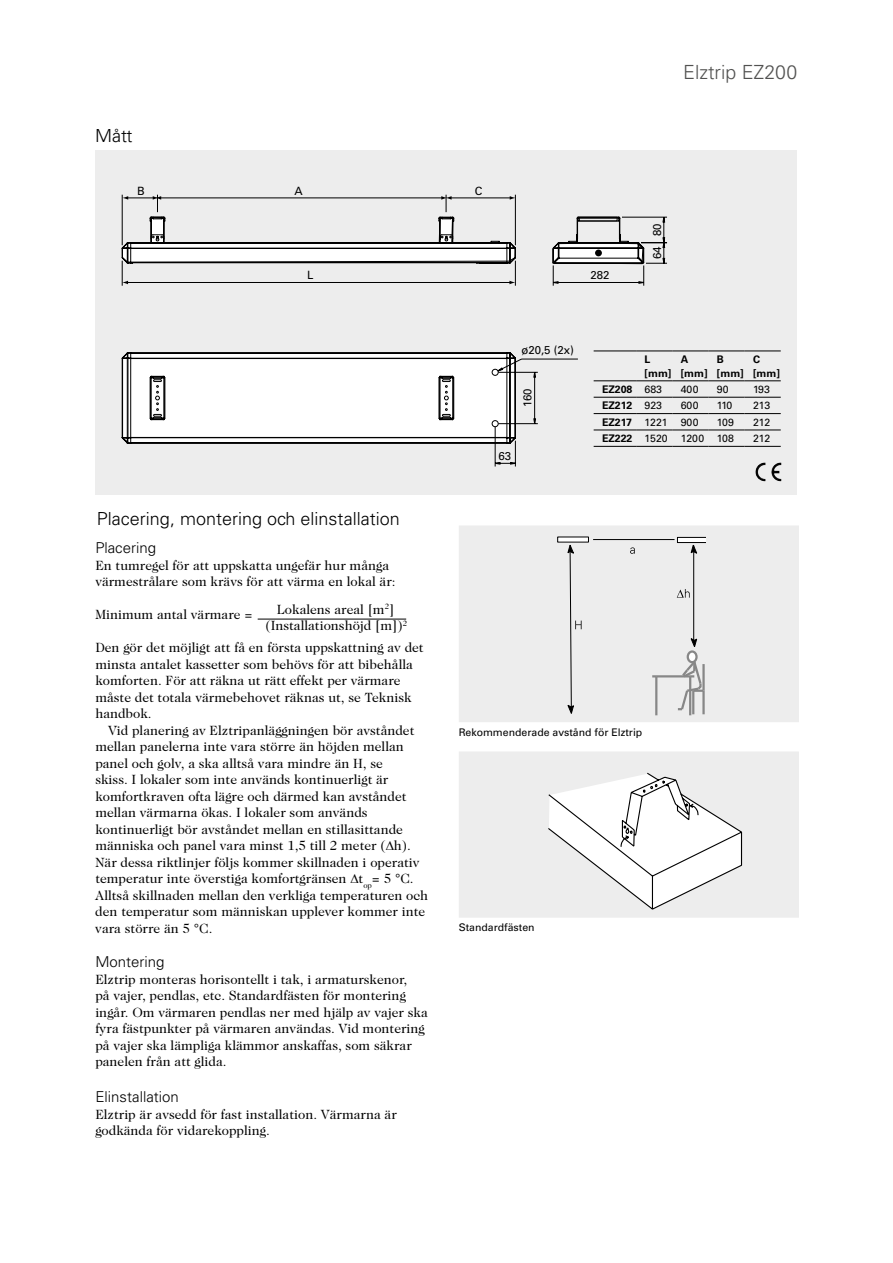
<style>
.page{position:relative;width:893px;height:1263px;background:#fff}
.page>*{position:absolute;margin:0;border:0;box-sizing:border-box;transform-origin:0 0}
.t1{font:300 19.5px "Univers";color:#525251}
.t2{font:300 18px "Univers";color:#000}
.t3{font:300 15px "Univers";color:#000}
.t4{font:13.5px/16.5px "Caslon Two Twenty Four";color:#000}
.t5{font:11.4px "Univers";color:#000}
.t6{font:10.5px "Univers";color:#000}
.t7{font:700 10.5px/13.5px "Univers";color:#000}
.s1{font-weight:400}
.s2{font-weight:700}
</style>
<div class="page">
<div style="left:95px;top:150px;width:702px;height:344px;background:#ededed"></div>
<svg style="left:122px;top:195px;width:394px;height:21px"></svg>
<svg style="left:644px;top:216px;width:23px;height:70px"></svg>
<svg style="left:122px;top:216px;width:522px;height:228px"></svg>
<svg style="left:122px;top:352px;width:393px;height:92px;background:#e2e2e2"></svg>
<div style="left:579px;top:217px;width:38px;height:4px;border:1px solid #000"></div>
<hr style="left:594px;top:351px;width:42px;height:1px;background:#000">
<hr style="left:636px;top:351px;width:36px;height:1px;background:#000">
<hr style="left:672px;top:351px;width:36px;height:1px;background:#000">
<hr style="left:708px;top:351px;width:37px;height:1px;background:#000">
<hr style="left:745px;top:351px;width:36px;height:1px;background:#000">
<hr style="left:594px;top:380px;width:42px;height:1px;background:#000">
<hr style="left:636px;top:380px;width:36px;height:1px;background:#000">
<hr style="left:672px;top:380px;width:36px;height:1px;background:#000">
<hr style="left:708px;top:380px;width:37px;height:1px;background:#000">
<hr style="left:745px;top:380px;width:36px;height:1px;background:#000">
<hr style="left:672px;top:397px;width:36px;height:1px;background:#000">
<hr style="left:708px;top:397px;width:37px;height:1px;background:#000">
<hr style="left:745px;top:397px;width:36px;height:1px;background:#000">
<hr style="left:672px;top:413px;width:36px;height:1px;background:#000">
<hr style="left:708px;top:413px;width:37px;height:1px;background:#000">
<hr style="left:745px;top:413px;width:36px;height:1px;background:#000">
<hr style="left:672px;top:430px;width:36px;height:1px;background:#000">
<hr style="left:708px;top:430px;width:37px;height:1px;background:#000">
<hr style="left:745px;top:430px;width:36px;height:1px;background:#000">
<hr style="left:594px;top:397px;width:42px;height:1px;background:#000">
<hr style="left:636px;top:397px;width:36px;height:1px;background:#000">
<hr style="left:594px;top:413px;width:42px;height:1px;background:#000">
<hr style="left:636px;top:413px;width:36px;height:1px;background:#000">
<hr style="left:594px;top:430px;width:42px;height:1px;background:#000">
<hr style="left:636px;top:430px;width:36px;height:1px;background:#000">
<hr style="left:594px;top:446px;width:42px;height:1px;background:#000">
<hr style="left:636px;top:446px;width:36px;height:1px;background:#000">
<hr style="left:672px;top:446px;width:36px;height:1px;background:#000">
<hr style="left:708px;top:446px;width:37px;height:1px;background:#000">
<hr style="left:745px;top:446px;width:36px;height:1px;background:#000">
<img style="left:755px;top:463px;width:26px;height:18px">
<div style="left:459px;top:525px;width:340px;height:197px;background:#ededed"></div>
<div style="left:558px;top:537px;width:30px;height:5px;background:#fff"></div>
<hr style="left:594px;top:539px;width:80px;height:1px;background:#000">
<hr style="left:693px;top:545px;width:1px;height:95px;background:#000">
<hr style="left:652px;top:675px;width:42px;height:2px;background:#878787">
<hr style="left:655px;top:676px;width:2px;height:39px;background:#878787">
<hr style="left:689px;top:676px;width:2px;height:39px;background:#878787">
<hr style="left:702px;top:664px;width:3px;height:27px;background:#878787">
<hr style="left:692px;top:691px;width:2px;height:23px;background:#878787">
<hr style="left:702px;top:691px;width:3px;height:23px;background:#878787">
<svg style="left:678px;top:659px;width:26px;height:53px"></svg>
<div style="left:688px;top:651px;width:8px;height:11px;background:#fff;border-radius:50%"></div>
<div style="left:687px;top:650px;width:11px;height:13px;border:2px solid #878787;border-radius:50%"></div>
<svg style="left:677px;top:537px;width:29px;height:17px"></svg>
<svg style="left:690px;top:638px;width:7px;height:9px"></svg>
<svg style="left:567px;top:545px;width:15px;height:169px"></svg>
<svg style="left:630px;top:547px;width:5px;height:7px"></svg>
<svg style="left:677px;top:589px;width:13px;height:9px"></svg>
<div style="left:459px;top:751px;width:340px;height:167px;background:#ededed"></div>
<svg style="left:548px;top:772px;width:194px;height:137px"></svg>
<hr style="left:258px;top:619px;width:148px;height:1px;background:#000">
<h2 class="t2" style="left:95px;top:125px;width:39px">Mått</h2>
<p class="t5" style="left:137px;top:184px;width:9px">B</p>
<p class="t5" style="left:294px;top:184px;width:10px">A</p>
<p class="t5" style="left:307px;top:268px;width:8px">L</p>
<h2 class="t2" style="left:97px;top:508px;width:304px">Placering, montering och elinstallation</h2>
<p class="t3" style="left:95px;top:539px;width:62px">Placering</p>
<p class="t4" style="left:95px;top:557px;width:302px">En tumregel för att uppskatta ungefär hur många värmestrålare som krävs för att värma en lokal är:</p>
<p class="t4" style="left:95px;top:606px;width:159px">Minimum antal värmare =</p>
<p class="t4" style="left:95px;top:639px;width:330px">Den gör det möjligt att få en första uppskattning av det minsta antalet kassetter som behövs för att bibehålla komforten. För att räkna ut rätt effekt per värmare måste det totala värmebehovet räknas ut, se Teknisk handbok.</p>
<p class="t4" style="left:95px;top:722px;width:334px;text-indent:13px">Vid planering av Elztripanläggningen bör avståndet mellan panelerna inte vara större än höjden mellan panel och golv, a ska alltså vara mindre än H, se<br>skiss. I lokaler som inte används kontinuerligt är komfortkraven ofta lägre och därmed kan avståndet mellan värmarna ökas. I lokaler som används kontinuerligt bör avståndet mellan en stillasittande människa och panel vara minst 1,5 till 2 meter (∆h).<br>När dessa riktlinjer följs kommer skillnaden i operativ temperatur inte överstiga komfortgränsen ∆t<sub>op</sub>= 5 °C.<br>Alltså skillnaden mellan den verkliga temperaturen och den temperatur som människan upplever kommer inte vara större än 5 °C.</p>
<p class="t3" style="left:95px;top:953px;width:71px">Montering</p>
<p class="t4" style="left:95px;top:971px;width:334px">Elztrip monteras horisontellt i tak, i armaturskenor,<br>på vajer, pendlas, etc. Standardfästen för montering ingår. Om värmaren pendlas ner med hjälp av vajer ska fyra fästpunkter på värmaren användas. Vid montering på vajer ska lämpliga klämmor anskaffas, som säkrar panelen från att glida.</p>
<p class="t3" style="left:95px;top:1088px;width:85px">Elinstallation</p>
<p class="t4" style="left:95px;top:1106px;width:303px">Elztrip är avsedd för fast installation. Värmarna är godkända för vidarekoppling.</p>
<p class="t4" style="left:265px;top:601px;width:143px;text-align:center">Lokalens areal [m<sup>2</sup>] (Installationshöjd [m])<sup>2</sup></p>
<h1 class="t1" style="left:683px;top:61px;width:116px">Elztrip EZ200</h1>
<p class="t5" style="left:475px;top:184px;width:9px">C</p>
<p class="t5" style="left:590px;top:268px;width:21px">282</p>
<p class="t5" style="left:650px;top:236px;width:14px;rotate:-90deg">80</p>
<p class="t5" style="left:650px;top:259px;width:14px;rotate:-90deg">64</p>
<p class="t5" style="left:521px;top:343px;width:54px">ø20,5 (2x)</p>
<p class="t5" style="left:521px;top:407px;width:20px;rotate:-90deg">160</p>
<p class="t5" style="left:498px;top:449px;width:14px">63</p>
<p class="t7" style="left:645px;top:353px;width:28px">L [mm]</p>
<p class="t7" style="left:681px;top:353px;width:28px">A [mm]</p>
<p class="t7" style="left:717px;top:353px;width:28px">B [mm]</p>
<p class="t7" style="left:753px;top:353px;width:28px">C [mm]</p>
<p class="t7" style="left:602px;top:383px;width:62px">EZ208 <span class="s1">683</span></p>
<p class="t6" style="left:681px;top:383px;width:19px">400</p>
<p class="t6" style="left:717px;top:383px;width:13px">90</p>
<p class="t6" style="left:753px;top:383px;width:18px">193</p>
<p class="t7" style="left:602px;top:399px;width:62px">EZ212 <span class="s1">923</span></p>
<p class="t6" style="left:681px;top:399px;width:19px">600</p>
<p class="t6" style="left:717px;top:399px;width:17px">110</p>
<p class="t6" style="left:753px;top:399px;width:19px">213</p>
<p class="t6" style="left:602px;top:416px;width:98px"><span class="s2">EZ217</span> 1221 900</p>
<p class="t6" style="left:717px;top:416px;width:18px">109</p>
<p class="t6" style="left:753px;top:416px;width:19px">212</p>
<p class="t6" style="left:602px;top:432px;width:133px"><span class="s2">EZ222</span> 1520 1200 108</p>
<p class="t6" style="left:753px;top:432px;width:19px">212</p>
<p class="t6" style="left:459px;top:726px;width:185px">Rekommenderade avstånd för Elztrip</p>
<p class="t6" style="left:459px;top:921px;width:77px">Standardfästen</p>
</div>
